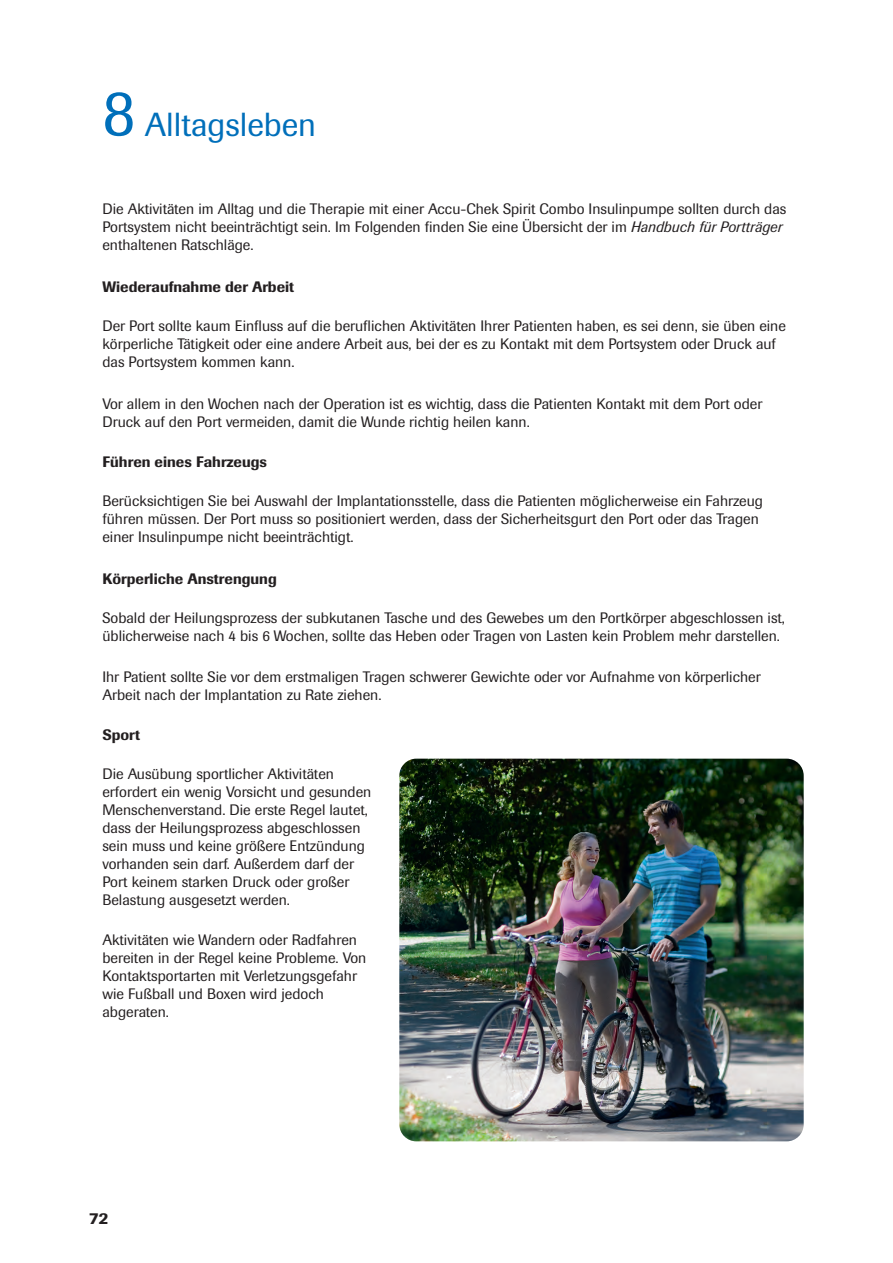
<style>
.page{position:relative;width:893px;height:1263px;background:#fff}
.page>*{position:absolute;margin:0;border:0;box-sizing:border-box;transform-origin:0 0}
.t1{font:33px "Imago Pro";color:#006fba}
.t2{font:500 16.5px "Imago Pro";color:#231f20}
.t3{font:15px/18px "Imago Pro";color:#231f20}
.t4{font:500 15px "Imago Pro";color:#231f20}
.s1{font-size:66px}
.s2{font-style:italic}
</style>
<div class="page">
<img style="left:399px;top:759px;width:405px;height:382px">
<h1 class="t1" style="left:102px;top:103px;width:215px"><span class="s1">8</span> Alltagsleben</h1>
<p class="t3" style="left:102px;top:199px;width:685px">Die Aktivitäten im Alltag und die Therapie mit einer Accu-Chek Spirit Combo Insulinpumpe sollten durch das<br>Portsystem nicht beeinträchtigt sein. Im Folgenden finden Sie eine Übersicht der im <span class="s2">Handbuch für Portträger </span>enthaltenen Ratschläge.</p>
<p class="t4" style="left:102px;top:277px;width:193px">Wiederaufnahme der Arbeit</p>
<p class="t3" style="left:102px;top:316px;width:685px">Der Port sollte kaum Einfluss auf die beruflichen Aktivitäten Ihrer Patienten haben, es sei denn, sie üben eine körperliche Tätigkeit oder eine andere Arbeit aus, bei der es zu Kontakt mit dem Portsystem oder Druck auf das Portsystem kommen kann.</p>
<p class="t3" style="left:102px;top:394px;width:661px">Vor allem in den Wochen nach der Operation ist es wichtig, dass die Patienten Kontakt mit dem Port oder<br>Druck auf den Port vermeiden, damit die Wunde richtig heilen kann.</p>
<p class="t4" style="left:102px;top:452px;width:166px">Führen eines Fahrzeugs</p>
<p class="t3" style="left:102px;top:492px;width:662px">Berücksichtigen Sie bei Auswahl der Implantationsstelle, dass die Patienten möglicherweise ein Fahrzeug führen müssen. Der Port muss so positioniert werden, dass der Sicherheitsgurt den Port oder das Tragen einer Insulinpumpe nicht beeinträchtigt.</p>
<p class="t4" style="left:102px;top:569px;width:176px">Körperliche Anstrengung</p>
<p class="t3" style="left:102px;top:609px;width:684px">Sobald der Heilungsprozess der subkutanen Tasche und des Gewebes um den Portkörper abgeschlossen ist, üblicherweise nach 4 bis 6 Wochen, sollte das Heben oder Tragen von Lasten kein Problem mehr darstellen.</p>
<p class="t3" style="left:102px;top:667px;width:660px">Ihr Patient sollte Sie vor dem erstmaligen Tragen schwerer Gewichte oder vor Aufnahme von körperlicher<br>Arbeit nach der Implantation zu Rate ziehen.</p>
<p class="t4" style="left:102px;top:725px;width:39px">Sport</p>
<p class="t3" style="left:102px;top:765px;width:270px">Die Ausübung sportlicher Aktivitäten erfordert ein wenig Vorsicht und gesunden Menschenverstand. Die erste Regel lautet, dass der Heilungsprozess abgeschlossen sein muss und keine größere Entzündung vorhanden sein darf. Außerdem darf der Port keinem starken Druck oder großer Belastung ausgesetzt werden.</p>
<p class="t3" style="left:102px;top:930px;width:265px">Aktivitäten wie Wandern oder Radfahren bereiten in der Regel keine Probleme. Von Kontaktsportarten mit Verletzungsgefahr wie Fußball und Boxen wird jedoch abgeraten.</p>
<p class="t2" style="left:89px;top:1208px;width:21px">72</p>
</div>
